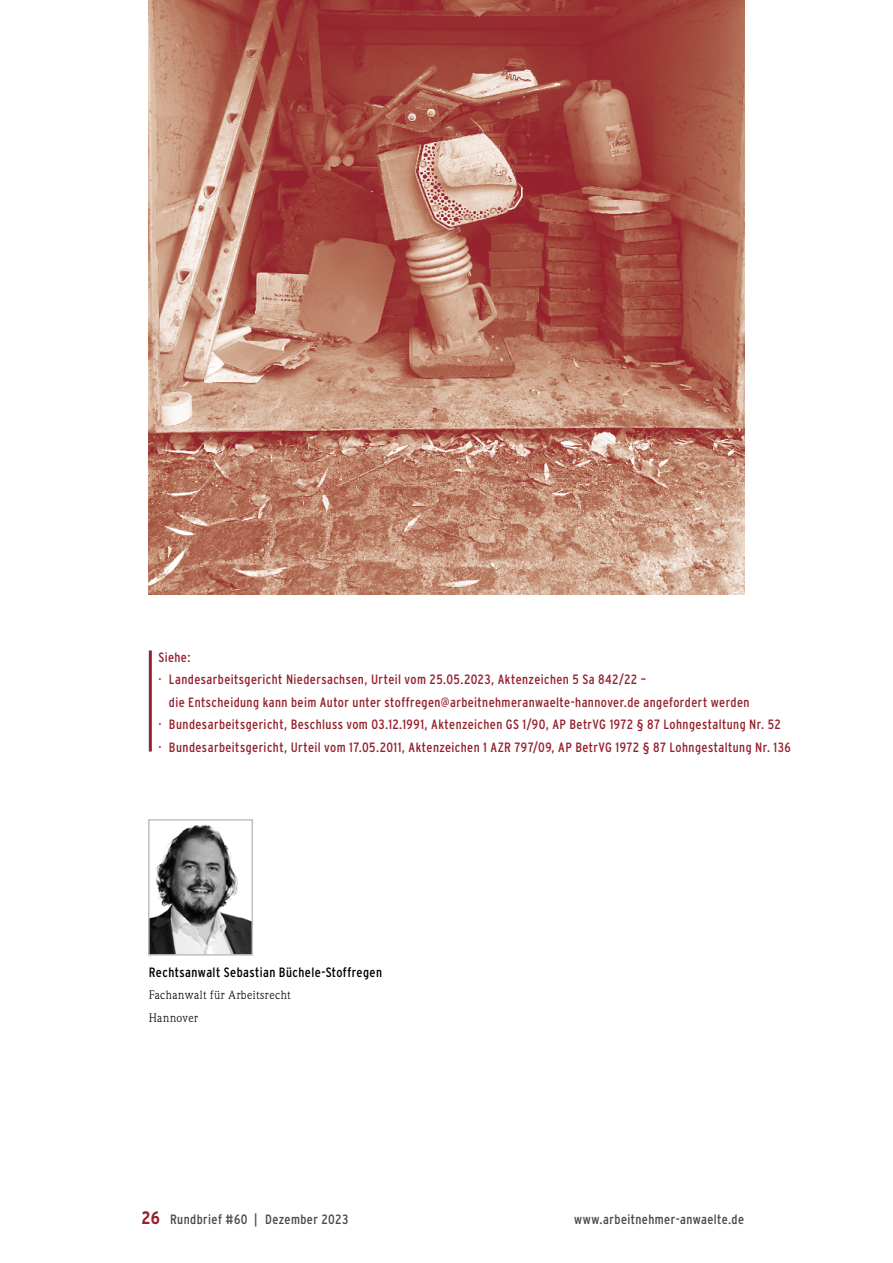
<style>
.page{position:relative;width:893px;height:1263px;background:#fff}
.page>*{position:absolute;margin:0;border:0;box-sizing:border-box;transform-origin:0 0}
.t1{font:condensed 13.5px "Interstate";letter-spacing:.03em;color:#94212d}
.t2{font:condensed 13.5px "Interstate";letter-spacing:.03em;color:#484848}
.t3{font:condensed 13.5px "Interstate";letter-spacing:.03em;color:#000}
.t4{font:12px/22.5px "Weidemann";letter-spacing:.035em;color:#000}
.s1{font-weight:700;font-size:18px;color:#94212d}
</style>
<div class="page">
<hr style="left:149px;top:650px;width:3px;height:101px;background:#94212d">
<img style="left:151px;top:824px;width:99px;height:129px">
<div style="left:148px;top:819px;width:105px;height:137px;border:2px solid #c0c0c0"></div>
<img style="left:149px;top:0;width:595px;height:594px">
<p class="t1" style="left:158px;top:649px;width:34px">Siehe:</p>
<p class="t1" style="left:158px;top:672px;width:489px">· Landesarbeitsgericht Niedersachsen, Urteil vom 25.05.2023, Aktenzeichen 5 Sa 842/22 –</p>
<p class="t1" style="left:169px;top:694px;width:582px">die Entscheidung kann beim Autor unter stoffregen@arbeitnehmeranwaelte-hannover.de angefordert werden</p>
<p class="t1" style="left:158px;top:717px;width:624px">· Bundesarbeitsgericht, Beschluss vom 03.12.1991, Aktenzeichen GS 1/90, AP BetrVG 1972 § 87 Lohngestaltung Nr. 52</p>
<p class="t1" style="left:158px;top:739px;width:634px">· Bundesarbeitsgericht, Urteil vom 17.05.2011, Aktenzeichen 1 AZR 797/09, AP BetrVG 1972 § 87 Lohngestaltung Nr. 136</p>
<p class="t3" style="left:149px;top:964px;width:235px">Rechtsanwalt Sebastian Büchele-Stoffregen</p>
<p class="t4" style="left:149px;top:984px;width:143px">Fachanwalt für Arbeitsrecht<br>Hannover</p>
<p class="t2" style="left:141px;top:1212px;width:208px"><span class="s1">26</span> Rundbrief #60 | Dezember 2023</p>
<p class="t2" style="left:574px;top:1212px;width:172px">www.arbeitnehmer-anwaelte.de</p>
</div>
